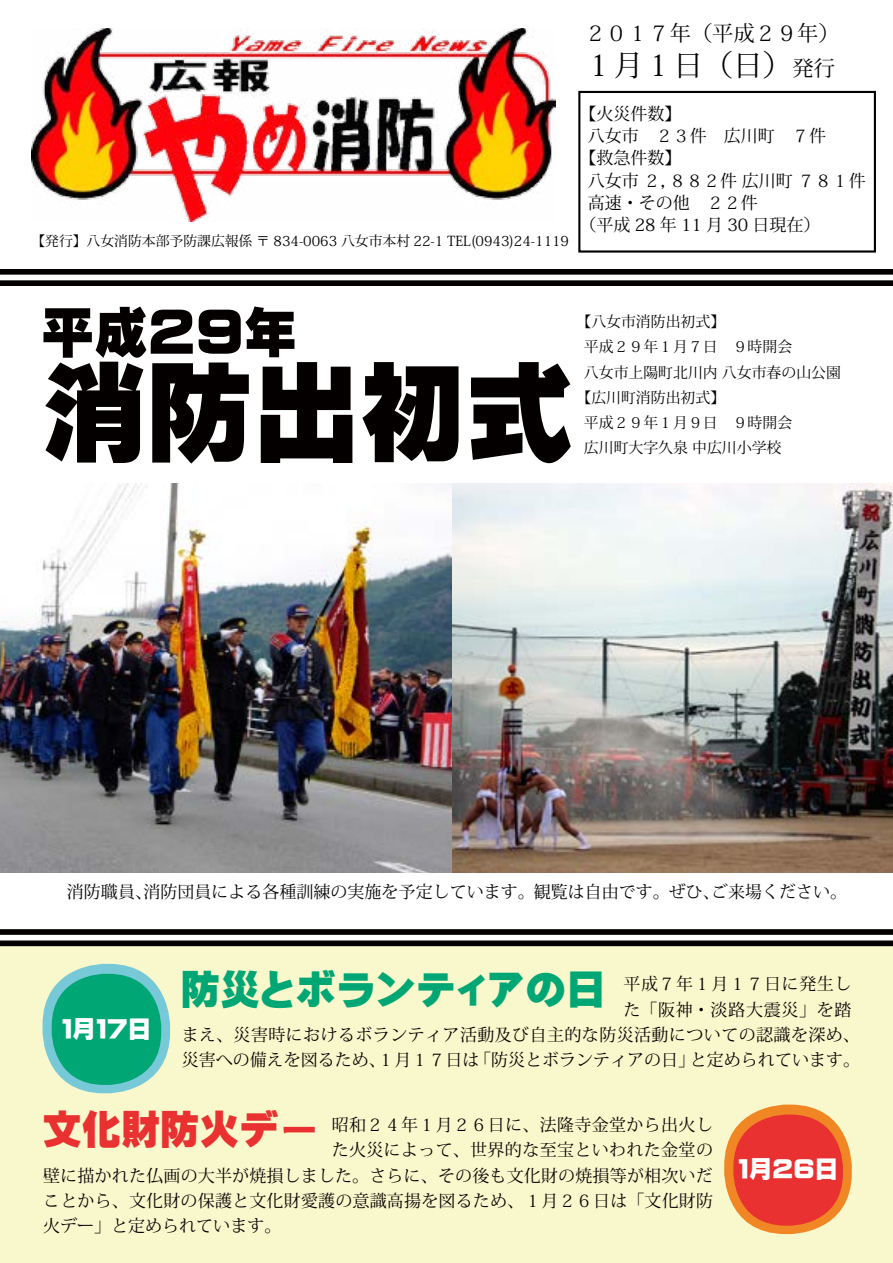
<style>
.page{position:relative;width:893px;height:1263px;background:#fff}
.page>*{position:absolute;margin:0;border:0;box-sizing:border-box;transform-origin:0 0}
.t1{font:106.35px "Heiti EGP4 Super Bold SJIS";color:#040000}
.t2{font:53.1px "Heiti EGP4 Super Bold SJIS";color:#040000}
.t3{font:39.3px "Heiti EGP4 Super Bold SJIS";color:#00a674}
.t4{font:39.3px "Heiti EGP4 Super Bold SJIS";color:#e83130}
.t5{font:29.7px "Koz Min Pro";color:#000}
.t6{font:23.4px "Heiti EGP4 Super Bold SJIS";color:#fff}
.t7{font:21.3px/35.7px "Koz Min Pro";color:#000;text-align:right}
.t8{font:16.95px "Koz Min Pro";letter-spacing:.01em;color:#040000}
.t9{font:16.95px "Koz Min Pro";color:#000}
.t10{font:16.95px "Koz Min Pro";letter-spacing:.035em;color:#040000}
.t11{font:16.95px "Koz Min Pro";letter-spacing:.04em;color:#040000}
.t12{font:14.85px "Koz Min Pro";color:#040000}
.t13{font:13.8px "Koz Min Pro";color:#000}
</style>
<div class="page">
<div style="left:0;top:946px;width:893px;height:317px;background:#f9f8cc"></div>
<img style="left:32px;top:28px;width:523px;height:194px">
<div style="left:578px;top:91px;width:298px;height:162px;border:2px solid #000"></div>
<div style="left:724px;top:1104px;width:128px;height:130px;background:#f08724;border-radius:62px"></div>
<div style="left:733px;top:1114px;width:110px;height:112px;background:#e83130;border-radius:52px"></div>
<div style="left:43px;top:964px;width:127px;height:129px;background:#78c9d8;border-radius:62px"></div>
<div style="left:52px;top:974px;width:109px;height:111px;background:#00a674;border-radius:52px"></div>
<div style="left:0;top:929px;width:893px;height:6px;background:#040000"></div>
<div style="left:0;top:940px;width:893px;height:6px;background:#040000"></div>
<div style="left:0;top:269px;width:893px;height:6px;background:#040000"></div>
<div style="left:0;top:280px;width:893px;height:6px;background:#040000"></div>
<img style="left:0;top:484px;width:893px;height:388px">
<p class="t13" style="left:31px;top:231px;width:539px">【発行】八女消防本部予防課広報係〒 834-0063 八女市本村 22-1 TEL)0943(24-1119</p>
<p class="t7" style="left:585px;top:14px;width:257px">２０１７年（平成２９年(発行</p>
<h3 class="t5" style="left:584px;top:44px;width:210px">１月１日（日）</h3>
<p class="t9" style="left:579px;top:102px;width:104px">【火災件数【</p>
<p class="t9" style="left:588px;top:124px;width:240px">八女市　２３件　広川町　７件</p>
<p class="t9" style="left:579px;top:146px;width:104px">【救急件数【</p>
<p class="t9" style="left:588px;top:169px;width:279px">八女市２，８８２件広川町７８１件</p>
<p class="t9" style="left:588px;top:191px;width:172px">高速・その他　２２件</p>
<p class="t9" style="left:579px;top:213px;width:243px">（平成 28 年 11 月 30 日現在(</p>
<h2 class="t2" style="left:41px;top:306px;width:257px">平成２９年</h2>
<h1 class="t1" style="left:41px;top:359px;width:533px">消防出初式</h1>
<p class="t12" style="left:576px;top:311px;width:150px">【八女市消防出初式【</p>
<p class="t12" style="left:584px;top:336px;width:210px">平成２９年１月７日　９時開会</p>
<p class="t12" style="left:584px;top:361px;width:259px">八女市上陽町北川内八女市春の山公園</p>
<p class="t12" style="left:576px;top:387px;width:150px">【広川町消防出初式【</p>
<p class="t12" style="left:584px;top:412px;width:210px">平成２９年１月９日　９時開会</p>
<p class="t12" style="left:584px;top:437px;width:199px">広川町大字久泉中広川小学校</p>
<p class="t8" style="left:144px;top:879px;width:578px">消防団員による各種訓練の実施を予定しています。観覧は自由です。ぜひ、</p>
<p class="t8" style="left:711px;top:879px;width:138px">ご来場ください。</p>
<p class="t8" style="left:50px;top:879px;width:104px">　消防職員、</p>
<h3 class="t6" style="left:61px;top:1017px;width:91px">月１ １７日</h3>
<h3 class="t3" style="left:181px;top:969px;width:426px">防災とボランティアの日</h3>
<p class="t10" style="left:623px;top:972px;width:230px">平成７年１月１７日に発生し</p>
<p class="t11" style="left:623px;top:997px;width:230px">た「阪神・淡路大震災」を踏</p>
<p class="t8" style="left:182px;top:1023px;width:680px">まえ、災害時におけるボランティア活動及び自主的な防災活動についての認識を深め、</p>
<p class="t8" style="left:690px;top:1048px;width:172px">と定められています。</p>
<p class="t8" style="left:474px;top:1048px;width:223px">「防災とボランティアの日」</p>
<p class="t8" style="left:182px;top:1048px;width:299px">災害への備えを図るため１、月１７日は</p>
<h3 class="t4" style="left:43px;top:1110px;width:278px">文化財防火デー</h3>
<p class="t8" style="left:332px;top:1113px;width:383px">昭和２４年１月２６日に、法隆寺金堂から出火し</p>
<p class="t8" style="left:332px;top:1138px;width:383px">た火災によって、世界的な至宝といわれた金堂の</p>
<p class="t8" style="left:43px;top:1163px;width:671px">壁に描かれた仏画の大半が焼損しました。さらに、その後も文化財の焼損等が相次いだ</p>
<p class="t8" style="left:43px;top:1188px;width:671px">ことから、文化財の保護と文化財愛護の意識高揚を図るため、１月２６日は「文化財防</p>
<p class="t8" style="left:43px;top:1214px;width:240px">火デー」と定められています。</p>
<h3 class="t6" style="left:738px;top:1157px;width:102px">月１ ２６日</h3>
</div>
